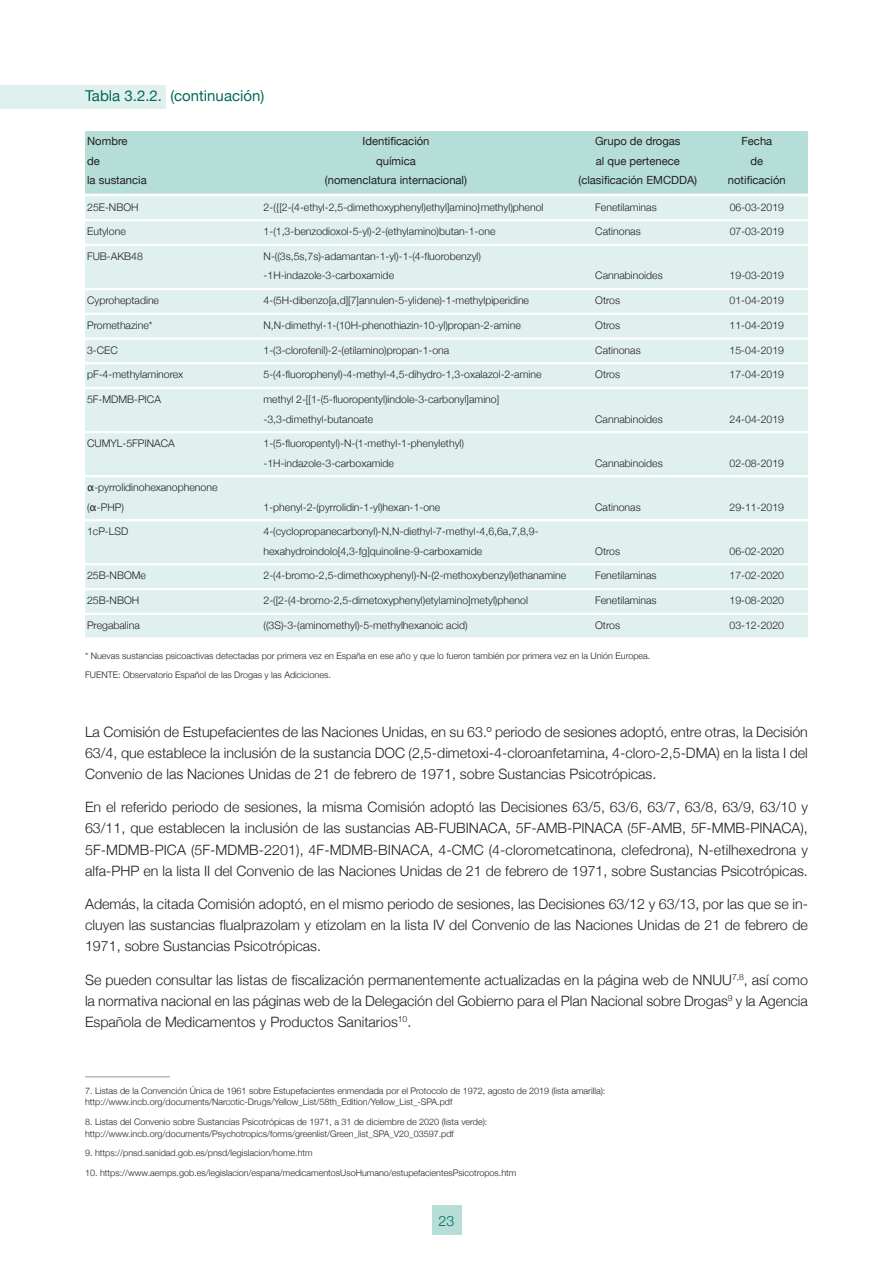
<style>
.page{position:relative;width:893px;height:1263px;background:#fff}
.page>*{position:absolute;margin:0;border:0;box-sizing:border-box;transform-origin:0 0}
.t1{font:15px "Helvetica Neue";color:#056959}
.t2{font:300 14.25px/21px "Helvetica Neue";color:#231f20;text-align:justify}
.t3{font:300 14.25px "Helvetica Neue";color:#056959}
.t4{font:11.25px "Helvetica Neue";color:#231f20}
.t5{font:300 10.5px "Helvetica Neue";color:#231f20}
.t6{font:300 9px/11.2px "Helvetica Neue";color:#231f20}
.s1{font-family:"Lucida Grande";font-weight:400}
</style>
<div class="page">
<hr style="left:85px;top:1076px;width:85px;height:1px;background:#939598">
<div style="left:85px;top:615px;width:723px;height:22px;background:#dff0ee"></div>
<div style="left:85px;top:590px;width:723px;height:23px;background:#dff0ee"></div>
<div style="left:85px;top:565px;width:723px;height:23px;background:#dff0ee"></div>
<div style="left:85px;top:541px;width:723px;height:22px;background:#dff0ee"></div>
<div style="left:85px;top:521px;width:723px;height:23px;background:#dff0ee"></div>
<div style="left:85px;top:497px;width:723px;height:22px;background:#dff0ee"></div>
<div style="left:85px;top:477px;width:723px;height:23px;background:#dff0ee"></div>
<div style="left:85px;top:452px;width:723px;height:23px;background:#dff0ee"></div>
<div style="left:85px;top:433px;width:723px;height:23px;background:#dff0ee"></div>
<div style="left:85px;top:408px;width:723px;height:23px;background:#dff0ee"></div>
<div style="left:85px;top:389px;width:723px;height:23px;background:#dff0ee"></div>
<div style="left:85px;top:364px;width:723px;height:23px;background:#dff0ee"></div>
<div style="left:85px;top:340px;width:723px;height:22px;background:#dff0ee"></div>
<div style="left:85px;top:315px;width:723px;height:22px;background:#dff0ee"></div>
<div style="left:85px;top:290px;width:723px;height:23px;background:#dff0ee"></div>
<div style="left:85px;top:265px;width:723px;height:23px;background:#dff0ee"></div>
<div style="left:85px;top:246px;width:723px;height:23px;background:#dff0ee"></div>
<div style="left:85px;top:221px;width:723px;height:23px;background:#dff0ee"></div>
<div style="left:85px;top:197px;width:723px;height:22px;background:#dff0ee"></div>
<div style="left:85px;top:170px;width:723px;height:24px;background:#b4ded7"></div>
<div style="left:85px;top:150px;width:723px;height:24px;background:#b4ded7"></div>
<div style="left:85px;top:131px;width:723px;height:24px;background:#b4ded7"></div>
<div style="left:0;top:85px;width:166px;height:24px;background:#dff0ee"></div>
<div style="left:432px;top:1205px;width:29px;height:30px;background:#b4ded7"></div>
<p class="t1" style="left:85px;top:86px;width:181px">Tabla 3.2.2. (continuación)</p>
<p class="t4" style="left:87px;top:135px;width:42px">Nombre</p>
<p class="t4" style="left:362px;top:135px;width:69px">Identificación</p>
<p class="t4" style="left:595px;top:135px;width:87px">Grupo de drogas</p>
<p class="t4" style="left:741px;top:135px;width:32px">Fecha</p>
<p class="t4" style="left:87px;top:154px;width:14px">de</p>
<p class="t4" style="left:376px;top:154px;width:41px">química</p>
<p class="t4" style="left:596px;top:154px;width:86px">al que pertenece</p>
<p class="t4" style="left:750px;top:154px;width:14px">de</p>
<p class="t4" style="left:87px;top:173px;width:61px">la sustancia</p>
<p class="t4" style="left:325px;top:173px;width:144px">(nomenclatura internacional)</p>
<p class="t4" style="left:578px;top:173px;width:120px">(clasificación EMCDDA)</p>
<p class="t4" style="left:728px;top:173px;width:59px">notificación</p>
<p class="t5" style="left:87px;top:200px;width:53px">25E-NBOH</p>
<p class="t5" style="left:264px;top:200px;width:281px">2-({[2-(4-ethyl-2,5-dimethoxyphenyl)ethyl]amino}methyl)phenol</p>
<p class="t5" style="left:595px;top:200px;width:63px">Fenetilaminas</p>
<p class="t5" style="left:730px;top:200px;width:56px">06-03-2019</p>
<p class="t5" style="left:87px;top:225px;width:40px">Eutylone</p>
<p class="t5" style="left:264px;top:225px;width:233px">1-(1,3-benzodioxol-5-yl)-2-(ethylamino)butan-1-one</p>
<p class="t5" style="left:595px;top:225px;width:47px">Catinonas</p>
<p class="t5" style="left:730px;top:225px;width:56px">07-03-2019</p>
<p class="t5" style="left:87px;top:250px;width:57px">FUB-AKB48</p>
<p class="t5" style="left:264px;top:250px;width:219px">N-((3s,5s,7s)-adamantan-1-yl)-1-(4-fluorobenzyl)</p>
<p class="t5" style="left:264px;top:269px;width:132px">-1H-indazole-3-carboxamide</p>
<p class="t5" style="left:595px;top:269px;width:69px">Cannabinoides</p>
<p class="t5" style="left:730px;top:269px;width:56px">19-03-2019</p>
<p class="t5" style="left:87px;top:294px;width:73px">Cyproheptadine</p>
<p class="t5" style="left:264px;top:294px;width:267px">4-(5H-dibenzo[a,d][7]annulen-5-ylidene)-1-methylpiperidine</p>
<p class="t5" style="left:595px;top:294px;width:26px">Otros</p>
<p class="t5" style="left:730px;top:294px;width:56px">01-04-2019</p>
<p class="t5" style="left:87px;top:319px;width:67px">Promethazine*</p>
<p class="t5" style="left:264px;top:319px;width:259px">N,N-dimethyl-1-(10H-phenothiazin-10-yl)propan-2-amine</p>
<p class="t5" style="left:595px;top:319px;width:26px">Otros</p>
<p class="t5" style="left:730px;top:319px;width:56px">11-04-2019</p>
<p class="t5" style="left:87px;top:343px;width:32px">3-CEC</p>
<p class="t5" style="left:264px;top:343px;width:187px">1-(3-clorofenil)-2-(etilamino)propan-1-ona</p>
<p class="t5" style="left:595px;top:343px;width:47px">Catinonas</p>
<p class="t5" style="left:730px;top:343px;width:56px">15-04-2019</p>
<p class="t5" style="left:87px;top:368px;width:98px">pF-4-methylaminorex</p>
<p class="t5" style="left:264px;top:368px;width:279px">5-(4-fluorophenyl)-4-methyl-4,5-dihydro-1,3-oxalazol-2-amine</p>
<p class="t5" style="left:595px;top:368px;width:26px">Otros</p>
<p class="t5" style="left:730px;top:368px;width:56px">17-04-2019</p>
<p class="t5" style="left:87px;top:393px;width:75px">5F-MDMB-PICA</p>
<p class="t5" style="left:264px;top:393px;width:237px">methyl 2-[[1-(5-fluoropentyl)indole-3-carbonyl]amino]</p>
<p class="t5" style="left:264px;top:412px;width:111px">-3,3-dimethyl-butanoate</p>
<p class="t5" style="left:595px;top:412px;width:69px">Cannabinoides</p>
<p class="t5" style="left:730px;top:412px;width:56px">24-04-2019</p>
<p class="t5" style="left:87px;top:437px;width:89px">CUMYL-5FPINACA</p>
<p class="t5" style="left:264px;top:437px;width:202px">1-(5-fluoropentyl)-N-(1-methyl-1-phenylethyl)</p>
<p class="t5" style="left:264px;top:456px;width:132px">-1H-indazole-3-carboxamide</p>
<p class="t5" style="left:595px;top:456px;width:69px">Cannabinoides</p>
<p class="t5" style="left:730px;top:456px;width:56px">02-08-2019</p>
<p class="t5" style="left:87px;top:481px;width:132px"><span class="s1">α</span>-pyrrolidinohexanophenone</p>
<p class="t5" style="left:87px;top:500px;width:38px">(<span class="s1">α</span>-PHP)</p>
<p class="t5" style="left:264px;top:500px;width:178px">1-phenyl-2-(pyrrolidin-1-yl)hexan-1-one</p>
<p class="t5" style="left:595px;top:500px;width:47px">Catinonas</p>
<p class="t5" style="left:730px;top:500px;width:56px">29-11-2019</p>
<p class="t5" style="left:87px;top:525px;width:43px">1cP-LSD</p>
<p class="t5" style="left:264px;top:525px;width:277px">4-(cyclopropanecarbonyl)-N,N-diethyl-7-methyl-4,6,6a,7,8,9-</p>
<p class="t5" style="left:264px;top:544px;width:220px">hexahydroindolo[4,3-fg]quinoline-9-carboxamide</p>
<p class="t5" style="left:595px;top:544px;width:26px">Otros</p>
<p class="t5" style="left:730px;top:544px;width:56px">06-02-2020</p>
<p class="t5" style="left:87px;top:569px;width:60px">25B-NBOMe</p>
<p class="t5" style="left:264px;top:569px;width:304px">2-(4-bromo-2,5-dimethoxyphenyl)-N-(2-methoxybenzyl)ethanamine</p>
<p class="t5" style="left:595px;top:569px;width:63px">Fenetilaminas</p>
<p class="t5" style="left:729px;top:569px;width:56px">17-02-2020</p>
<p class="t5" style="left:87px;top:594px;width:54px">25B-NBOH</p>
<p class="t5" style="left:263px;top:594px;width:266px">2-([2-(4-bromo-2,5-dimetoxyphenyl)etylamino]metyl)phenol</p>
<p class="t5" style="left:595px;top:594px;width:63px">Fenetilaminas</p>
<p class="t5" style="left:729px;top:594px;width:56px">19-08-2020</p>
<p class="t5" style="left:87px;top:619px;width:54px">Pregabalina</p>
<p class="t5" style="left:263px;top:619px;width:206px">((3S)-3-(aminomethyl)-5-methylhexanoic acid)</p>
<p class="t5" style="left:595px;top:619px;width:26px">Otros</p>
<p class="t5" style="left:729px;top:619px;width:56px">03-12-2020</p>
<p class="t6" style="left:85px;top:649px;width:567px">* Nuevas sustancias psicoactivas detectadas por primera vez en España en ese año y que lo fueron también por primera vez en la Unión Europea.</p>
<p class="t6" style="left:85px;top:669px;width:247px">FUENTE: Observatorio Español de las Drogas y las Adiciciones.</p>
<p class="t2" style="left:85px;top:721px;width:724px">La Comisión de Estupefacientes de las Naciones Unidas, en su 63.º periodo de sesiones adoptó, entre otras, la Decisión 63/4, que establece la inclusión de la sustancia DOC (2,5-dimetoxi-4-cloroanfetamina, 4-cloro-2,5-DMA) en la lista I del Convenio de las Naciones Unidas de 21 de febrero de 1971, sobre Sustancias Psicotrópicas.</p>
<p class="t2" style="left:85px;top:797px;width:724px">En el referido periodo de sesiones, la misma Comisión adoptó las Decisiones 63/5, 63/6, 63/7, 63/8, 63/9, 63/10 y 63/11, que establecen la inclusión de las sustancias AB-FUBINACA, 5F-AMB-PINACA (5F-AMB, 5F-MMB-PINACA), 5F-MDMB-PICA (5F-MDMB-2201), 4F-MDMB-BINACA, 4-CMC (4-clorometcatinona, clefedrona), N-etilhexedrona y alfa-PHP en la lista II del Convenio de las Naciones Unidas de 21 de febrero de 1971, sobre Sustancias Psicotrópicas.</p>
<p class="t2" style="left:85px;top:893px;width:724px">Además, la citada Comisión adoptó, en el mismo periodo de sesiones, las Decisiones 63/12 y 63/13, por las que se in&shy;cluyen las sustancias flualprazolam y etizolam en la lista IV del Convenio de las Naciones Unidas de 21 de febrero de 1971, sobre Sustancias Psicotrópicas.</p>
<p class="t2" style="left:85px;top:969px;width:724px">Se pueden consultar las listas de fiscalización permanentemente actualizadas en la página web de NNUU<sup>7,8</sup>, así como la normativa nacional en las páginas web de la Delegación del Gobierno para el Plan Nacional sobre Drogas<sup>9</sup> y la Agencia Española de Medicamentos y Productos Sanitarios<sup>10</sup> .</p>
<p class="t6" style="left:85px;top:1085px;width:522px">7. Listas de la Convención Única de 1961 sobre Estupefacientes enmendada por el Protocolo de 1972, agosto de 2019 (lista amarilla): http://www.incb.org/documents/Narcotic-Drugs/Yellow_List/58th_Edition/Yellow_List_-SPA.pdf</p>
<p class="t6" style="left:85px;top:1116px;width:404px">8. Listas del Convenio sobre Sustancias Psicotrópicas de 1971, a 31 de diciembre de 2020 (lista verde): http://www.incb.org/documents/Psychotropics/forms/greenlist/Green_list_SPA_V20_03597.pdf</p>
<p class="t6" style="left:85px;top:1147px;width:229px">9. https://pnsd.sanidad.gob.es/pnsd/legislacion/home.htm</p>
<p class="t6" style="left:85px;top:1167px;width:433px">10. https://www.aemps.gob.es/legislacion/espana/medicamentosUsoHumano/estupefacientesPsicotropos.htm</p>
<h2 class="t3" style="left:439px;top:1212px;width:17px">23</h2>
</div>
